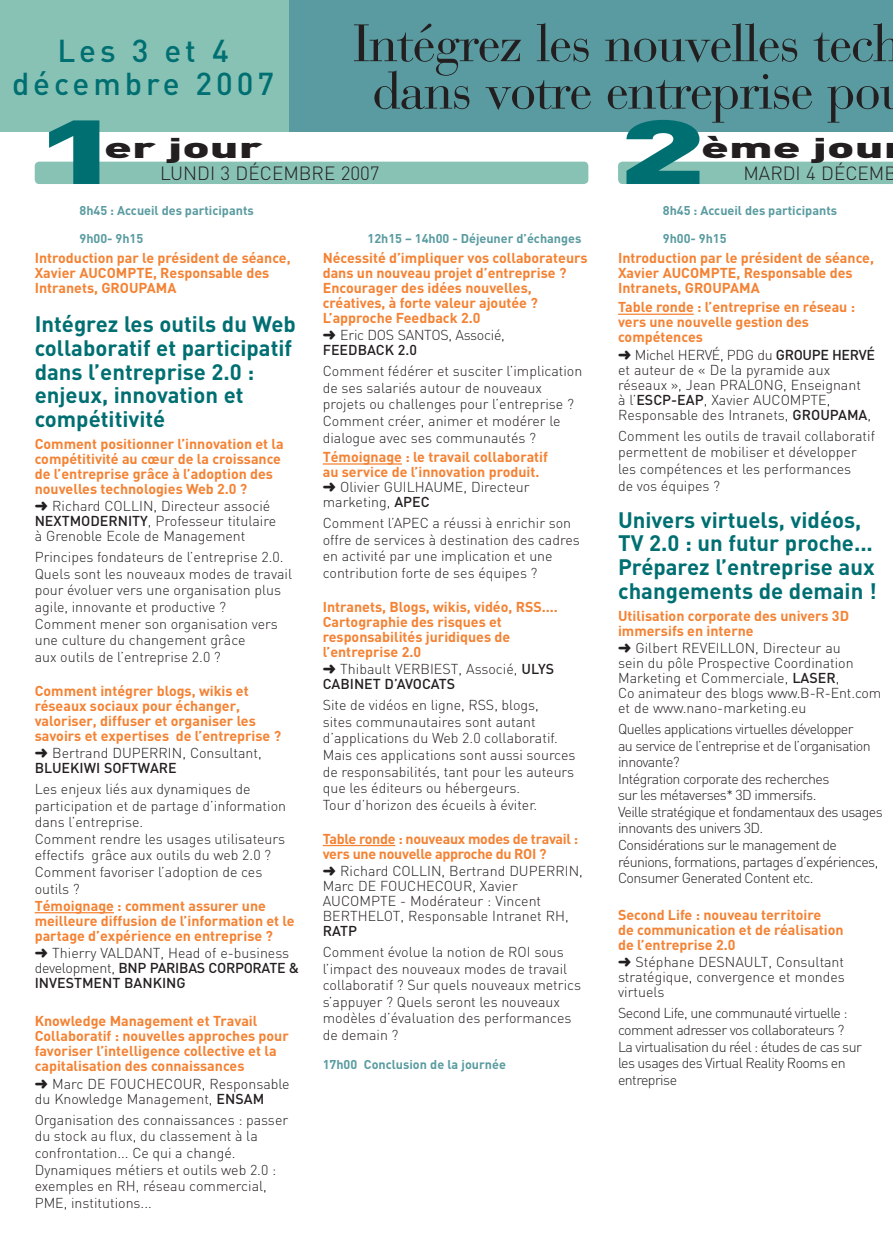
<style>
.page{position:relative;width:893px;height:1251px;background:#fff}
.page>*{position:absolute;margin:0;border:0;box-sizing:border-box;transform-origin:0 0}
.t1{font:900 89.25px "DIN";color:#006f72;scale:1.79 1}
.t2{font:52.15px/47.4px "Bauer Bodoni";letter-spacing:-.025em;color:#231f20;text-align:center}
.t3{font:500 31.32px/33.2px "DIN";letter-spacing:.125em;color:#006f72;text-align:center}
.t4{font:900 28px "DIN";color:#231f20;scale:1.79 1}
.t5{font:700 22.05px/23.6px "DIN";color:#006f72}
.t6{font:300 18.9px "DIN";color:#231f20}
.t7{font:300 14.17px/16.6px "DIN";color:#231f20}
.t8{font:700 14.17px/15px "DIN";color:#f48233}
.t9{font:300 14.17px/16.6px "DIN";letter-spacing:-.04em;color:#231f20}
.t10{font:700 14.17px/15px "DIN";letter-spacing:-.02em;color:#f48233}
.t11{font:300 14.17px/15px "DIN";letter-spacing:-.02em;color:#231f20}
.t12{font:500 14.17px "DIN";color:#231f20}
.t13{font:700 12.6px "DIN";color:#599ba0}
.s1{font-weight:500}
.s2{color:#231f20}
.s3{font-weight:300;color:#231f20}
.s4{font-weight:500;color:#231f20}
</style>
<div class="page">
<div style="left:289px;top:0;width:604px;height:132px;background:#599ba0"></div>
<div style="left:0;top:0;width:289px;height:132px;background:#88c2b4"></div>
<div style="left:35px;top:162px;width:553px;height:22px;background:#88c2b4;border-radius:4px"></div>
<hr style="left:35px;top:911px;width:79px;height:2px;background:#f48233">
<hr style="left:323px;top:463px;width:79px;height:1px;background:#f48233">
<hr style="left:323px;top:844px;width:72px;height:2px;background:#f48233">
<div style="left:618px;top:162px;width:275px;height:22px;background:#88c2b4"></div>
<hr style="left:618px;top:313px;width:76px;height:2px;background:#f48233">
<h2 class="t2" style="left:353px;top:25px;width:551px">Intégrez les nouvelles tech dans votre entreprise po</h2>
<h3 class="t3" style="left:12px;top:37px;width:264px">Les 3 et 4 décembre 2007</h3>
<h1 class="t1" style="left:618px;top:120px;width:51px">2</h1>
<h1 class="t1" style="left:35px;top:120px;width:51px">1</h1>
<h3 class="t4" style="left:701px;top:138px;width:104px">ème jou</h3>
<h3 class="t6" style="left:743px;top:167px;width:155px">MARDI 4 DÉCEMB</h3>
<p class="t13" style="left:663px;top:205px;width:176px">8h45 : Accueil des participants</p>
<p class="t13" style="left:663px;top:234px;width:65px">9h00- 9h15</p>
<p class="t8" style="left:618px;top:251px;width:257px">Introduction par le président de séance,<br>Xavier AUCOMPTE, Responsable des<br>Intranets, GROUPAMA</p>
<p class="t8" style="left:618px;top:301px;width:239px">Table ronde : l’entreprise en réseau : vers une nouvelle gestion des compétences</p>
<p class="t7" style="left:618px;top:348px;width:258px;line-height:15px">➜ Michel HERVÉ, PDG du <span class="s1">GROUPE HERVÉ </span>et auteur de « De la pyramide aux réseaux », Jean PRALONG, Enseignant<br>à l’<span class="s1">ESCP-EAP</span>, Xavier AUCOMPTE, Responsable des Intranets, <span class="s1">GROUPAMA</span>,</p>
<p class="t7" style="left:618px;top:429px;width:258px">Comment les outils de travail collaboratif permettent de mobiliser et développer les compétences et les performances<br>de vos équipes ?</p>
<h3 class="t5" style="left:618px;top:510px;width:260px">Univers virtuels, vidéos,<br>TV 2.0 : un futur proche...<br>Préparez l’entreprise aux changements de demain !</h3>
<p class="t8" style="left:618px;top:609px;width:232px">Utilisation corporate des univers 3D immersifs en interne</p>
<p class="t7" style="left:618px;top:641px;width:265px;line-height:15px">➜ Gilbert REVEILLON, Directeur au<br>sein du pôle Prospective Coordination Marketing et Commerciale, <span class="s1">LASER</span>,<br>Co animateur des blogs www.B-R-Ent.com et de www.nano-marketing.eu</p>
<p class="t9" style="left:618px;top:722px;width:266px">Quelles applications virtuelles développer<br>au service de l’entreprise et de l’organisation innovante?<br>Intégration corporate des recherches<br>sur les métaverses* 3D immersifs.<br>Veille stratégique et fondamentaux des usages innovants des univers 3D.<br>Considérations sur le management de réunions, formations, partages d’expériences, Consumer Generated Content etc.</p>
<p class="t8" style="left:618px;top:908px;width:227px">Second Life : nouveau territoire<br>de communication et de réalisation de l’entreprise 2.0</p>
<p class="t7" style="left:618px;top:956px;width:228px;line-height:15px;text-align:justify">➜ Stéphane DESNAULT, Consultant stratégique, convergence et mondes virtuels</p>
<p class="t9" style="left:618px;top:1006px;width:245px">Second Life, une communauté virtuelle : comment adresser vos collaborateurs ?<br>La virtualisation du réel : études de cas sur les usages des Virtual Reality Rooms en entreprise</p>
<h3 class="t4" style="left:104px;top:138px;width:90px">er jour</h3>
<h3 class="t6" style="left:160px;top:167px;width:221px">LUNDI 3 DÉCEMBRE 2007</h3>
<p class="t13" style="left:79px;top:205px;width:176px">8h45 : Accueil des participants</p>
<p class="t13" style="left:79px;top:234px;width:65px">9h00- 9h15</p>
<p class="t8" style="left:35px;top:251px;width:257px">Introduction par le président de séance,<br>Xavier AUCOMPTE, Responsable des<br>Intranets, GROUPAMA</p>
<h3 class="t5" style="left:35px;top:315px;width:263px">Intégrez les outils du Web collaboratif et participatif dans l’entreprise 2.0 : enjeux, innovation et compétitivité</h3>
<p class="t8" style="left:35px;top:437px;width:251px">Comment positionner l’innovation et la compétitivité au cœur de la croissance de l’entreprise grâce à l’adoption des nouvelles technologies Web 2.0 ?</p>
<p class="t7" style="left:35px;top:500px;width:243px;line-height:15px">➜ Richard COLLIN, Directeur associé<br><span class="s1">NEXTMODERNITY</span>, Professeur titulaire à Grenoble Ecole de Management</p>
<p class="t7" style="left:35px;top:550px;width:259px">Principes fondateurs de l’entreprise 2.0.<br>Quels sont les nouveaux modes de travail pour évoluer vers une organisation plus agile, innovante et productive ?<br>Comment mener son organisation vers une culture du changement grâce<br>aux outils de l’entreprise 2.0 ?</p>
<p class="t8" style="left:35px;top:684px;width:248px">Comment intégrer blogs, wikis et réseaux sociaux pour échanger, valoriser, diffuser et organiser les savoirs et expertises de l’entreprise ?</p>
<p class="t7" style="left:35px;top:746px;width:229px;line-height:15px">➜ Bertrand DUPERRIN, Consultant,<br><span class="s1">BLUEKIWI SOFTWARE</span></p>
<p class="t7" style="left:35px;top:782px;width:253px">Les enjeux liés aux dynamiques de participation et de partage d’information dans l’entreprise.<br>Comment rendre les usages utilisateurs effectifs grâce aux outils du web 2.0 ?<br>Comment favoriser l’adoption de ces outils ?</p>
<p class="t8" style="left:35px;top:899px;width:261px">Témoignage : comment assurer une meilleure diffusion de l’information et le partage d’expérience en entreprise ?</p>
<p class="t7" style="left:35px;top:946px;width:266px;line-height:15px">➜ Thierry VALDANT, Head of e-business development, <span class="s1">BNP PARIBAS CORPORATE &amp;<br>INVESTMENT BANKING</span></p>
<p class="t8" style="left:35px;top:1015px;width:256px">Knowledge Management et Travail Collaboratif : nouvelles approches pour favoriser l’intelligence collective et la capitalisation des connaissances</p>
<p class="t7" style="left:35px;top:1077px;width:256px;line-height:15px">➜ Marc DE FOUCHECOUR, Responsable du Knowledge Management, <span class="s1">ENSAM</span></p>
<p class="t7" style="left:35px;top:1112px;width:255px">Organisation des connaissances : passer du stock au flux, du classement à la confrontation... Ce qui a changé.<br>Dynamiques métiers et outils web 2.0 : exemples en RH, réseau commercial, PME, institutions...</p>
<p class="t13" style="left:367px;top:234px;width:215px">12h15 – 14h00 - Déjeuner d’échanges</p>
<p class="t8" style="left:323px;top:251px;width:266px">Nécessité d’impliquer vos collaborateurs dans un nouveau projet d’entreprise ?<br>Encourager des idées nouvelles, créatives, à forte valeur ajoutée ?<br>L’approche Feedback 2.0</p>
<p class="t11" style="left:323px;top:329px;width:184px">➜ Eric DOS SANTOS, Associé,<br><span class="s1">FEEDBACK 2.0</span></p>
<p class="t7" style="left:323px;top:364px;width:261px">Comment fédérer et susciter l’implication de ses salariés autour de nouveaux projets ou challenges pour l’entreprise ?<br>Comment créer, animer et modérer le dialogue avec ses communautés ?</p>
<p class="t8" style="left:323px;top:451px;width:227px">Témoignage : le travail collaboratif au service de l’innovation produit. <span class="s2">➜</span> <span class="s3">Olivier GUILHAUME, Directeur marketing,</span> <span class="s4">APEC</span></p>
<p class="t7" style="left:323px;top:516px;width:259px">Comment l’APEC a réussi à enrichir son offre de services à destination des cadres en activité par une implication et une contribution forte de ses équipes ?</p>
<p class="t8" style="left:323px;top:600px;width:237px">Intranets, Blogs, wikis, vidéo, RSS....<br>Cartographie des risques et responsabilités juridiques de l’entreprise 2.0</p>
<p class="t7" style="left:323px;top:663px;width:233px;line-height:15px">➜ Thibault VERBIEST, Associé, <span class="s1">ULYS<br>CABINET D’AVOCATS</span></p>
<p class="t7" style="left:323px;top:698px;width:254px">Site de vidéos en ligne, RSS, blogs,<br>sites communautaires sont autant d’applications du Web 2.0 collaboratif.<br>Mais ces applications sont aussi sources de responsabilités, tant pour les auteurs que les éditeurs ou hébergeurs.<br>Tour d’horizon des écueils à éviter.</p>
<p class="t10" style="left:323px;top:832px;width:257px">Table ronde : nouveaux modes de travail : vers une nouvelle approche du ROI ?</p>
<p class="t7" style="left:323px;top:864px;width:262px;line-height:15px">➜ Richard COLLIN, Bertrand DUPERRIN, Marc DE FOUCHECOUR, Xavier AUCOMPTE - Modérateur : Vincent BERTHELOT, Responsable Intranet RH,</p>
<p class="t12" style="left:323px;top:925px;width:36px">RATP</p>
<p class="t7" style="left:323px;top:945px;width:260px">Comment évolue la notion de ROI sous l’impact des nouveaux modes de travail collaboratif ? Sur quels nouveaux metrics s’appuyer ? Quels seront les nouveaux modèles d’évaluation des performances de demain ?</p>
<p class="t13" style="left:323px;top:1059px;width:185px">17h00 Conclusion de la journée</p>
</div>
